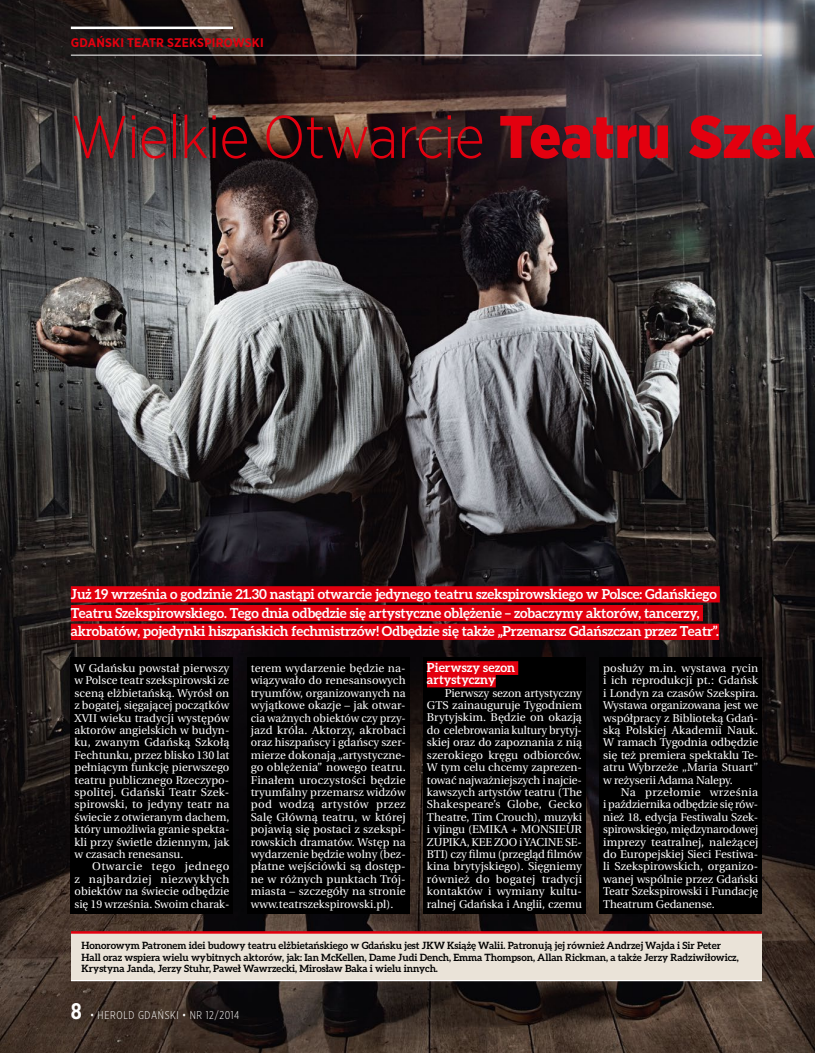
<style>
.page{position:relative;width:815px;height:1053px;background:#fff}
.page>*{position:absolute;margin:0;border:0;box-sizing:border-box;transform-origin:0 0}
.t1{font:300 60px "Gotham Narrow";letter-spacing:-.02em;color:#e3000f}
.t2{font:700 13.75px/18.8px "Aleo";letter-spacing:-.01em;color:#fff}
.t3{font:700 12.5px "Gotham Narrow";letter-spacing:.015em;color:#e3000f}
.t4{font:700 12.5px/12.4px "Aleo";letter-spacing:.005em;color:#fff}
.t5{font:11.25px/12.4px "Heuristica";color:#fff;text-align:justify}
.t6{font:300 11.25px "Gotham X Narrow";letter-spacing:.06em;color:#fff}
.t7{font:700 10px/11.5px "Aleo";letter-spacing:-.005em;color:#000}
.s1{font-weight:900}
.s2{font-weight:700;font-size:22.5px}
</style>
<div class="page">
<img style="left:0;top:0;width:815px;height:1052px">
<div style="left:71px;top:656px;width:162px;height:257px;background:#000"></div>
<div style="left:71px;top:586px;width:649px;height:16px;background:#e3000f"></div>
<div style="left:71px;top:605px;width:632px;height:16px;background:#e3000f"></div>
<div style="left:71px;top:623px;width:648px;height:17px;background:#e3000f"></div>
<div style="left:247px;top:656px;width:162px;height:257px;background:#000"></div>
<div style="left:423px;top:656px;width:163px;height:257px;background:#000"></div>
<div style="left:427px;top:661px;width:91px;height:14px;background:#e3000f"></div>
<div style="left:427px;top:673px;width:69px;height:14px;background:#e3000f"></div>
<div style="left:600px;top:656px;width:162px;height:257px;background:#000"></div>
<div style="left:71px;top:932px;width:691px;height:48px;background:#eae3d8"></div>
<hr style="left:71px;top:931px;width:691px;height:2px;background:#e3000f">
<hr style="left:71px;top:979px;width:691px;height:2px;background:#fff">
<hr style="left:71px;top:55px;width:691px;height:1px;background:#fff">
<hr style="left:71px;top:27px;width:162px;height:2px;background:#fff">
<p class="t3" style="left:71px;top:34px;width:194px">GDAŃSKI TEATR SZEKSPIROWSKI</p>
<h1 class="t1" style="left:71px;top:100px;width:745px">Wielkie Otwarcie <span class="s1">Teatru Szek</span></h1>
<p class="t2" style="left:71px;top:584px;width:649px">Już 19 września o godzinie 21.30 nastąpi otwarcie jedynego teatru szekspirowskiego w Polsce: Gdańskiego<br>Teatru Szekspirowskiego. Tego dnia odbędzie się artystyczne oblężenie – zobaczymy aktorów, tancerzy, akrobatów, pojedynki hiszpańskich fechmistrzów! Odbędzie się także „Przemarsz Gdańszczan przez Teatr”.</p>
<p class="t5" style="left:251px;top:662px;width:157px">terem wydarzenie będzie na&shy;wiązywało do renesansowych tryumfów, organizowanych na wyjątkowe okazje – jak otwar&shy;cia ważnych obiektów czy przy&shy;jazd króla. Aktorzy, akrobaci oraz hiszpańscy i gdańscy szer&shy;mierze dokonają „artystyczne&shy;go oblężenia” nowego teatru.<br>Finałem uroczystości będzie tryumfalny przemarsz widzów pod wodzą artystów przez Salę Główną teatru, w której pojawią się postaci z szekspi&shy;rowskich dramatów. Wstęp na wydarzenie będzie wolny (bez&shy;płatne wejściówki są dostęp&shy;ne w różnych punktach Trój&shy;miasta – szczegóły na stronie www.teatrszekspirowski.pl).</p>
<p class="t4" style="left:427px;top:661px;width:90px">Pierwszy sezon artystyczny</p>
<p class="t5" style="left:603px;top:662px;width:157px">posłuży m.in. wystawa rycin i ich reprodukcji pt.: Gdańsk i Londyn za czasów Szekspira.<br>Wystawa organizowana jest we współpracy z Biblioteką Gdań&shy;ską Polskiej Akademii Nauk.<br>W ramach Tygodnia odbędzie się też premiera spektaklu Te&shy;atru Wybrzeże „Maria Stuart” w reżyserii Adama Nalepy.</p>
<p class="t5" style="left:603px;top:786px;width:157px;text-indent:18px">Na przełomie września i października odbędzie się rów&shy;nież 18. edycja Festiwalu Szek&shy;spirowskiego, międzynarodowej imprezy teatralnej, należącej do Europejskiej Sieci Festiwa&shy;li Szekspirowskich, organizo&shy;wanej wspólnie przez Gdański Teatr Szekspirowski i Fundację Theatrum Gedanense.</p>
<p class="t7" style="left:82px;top:939px;width:659px">Honorowym Patronem idei budowy teatru elżbietańskiego w Gdańsku jest JKW Książę Walii. Patronują jej również Andrzej Wajda i Sir Peter<br>Hall oraz wspiera wielu wybitnych aktorów, jak: Ian McKellen, Dame Judi Dench, Emma Thompson, Allan Rickman, a także Jerzy Radziwiłowicz,<br>Krystyna Janda, Jerzy Stuhr, Paweł Wawrzecki, Mirosław Baka i wielu innych.</p>
<p class="t6" style="left:71px;top:1008px;width:170px"><span class="s2">8</span> • HEROLD GDAŃSKI • NR 12/2014</p>
<p class="t5" style="left:74px;top:662px;width:157px">W Gdańsku powstał pierwszy w Polsce teatr szekspirowski ze sceną elżbietańską. Wyrósł on z bogatej, sięgającej początków XVII wieku tradycji występów aktorów angielskich w budyn&shy;ku, zwanym Gdańską Szkołą Fechtunku, przez blisko 130 lat pełniącym funkcję pierwszego teatru publicznego Rzeczypo&shy;spolitej. Gdański Teatr Szek&shy;spirowski, to jedyny teatr na świecie z otwieranym dachem, który umożliwia granie spekta&shy;kli przy świetle dziennym, jak w czasach renesansu.</p>
<p class="t5" style="left:74px;top:860px;width:156px;text-indent:18px">Otwarcie tego jednego z najbardziej niezwykłych obiektów na świecie odbędzie się 19 września. Swoim charak-</p>
<p class="t5" style="left:427px;top:686px;width:157px;text-indent:18px">Pierwszy sezon artystyczny GTS zainauguruje Tygodniem Brytyjskim. Będzie on okazją do celebrowania kultury brytyj&shy;skiej oraz do zapoznania z nią szerokiego kręgu odbiorców.<br>W tym celu chcemy zaprezen&shy;tować najważniejszych i najcie&shy;kawszych artystów teatru (The Shakespeare’s Globe, Gecko Theatre, Tim Crouch), muzyki i vjingu (EMIKA + MONSIEUR ZUPIKA, KEE ZOO i YACINE SE-BTI) czy filmu (przegląd filmów kina brytyjskiego). Sięgniemy również do bogatej tradycji kontaktów i wymiany kultu&shy;ralnej Gdańska i Anglii, czemu</p>
</div>
